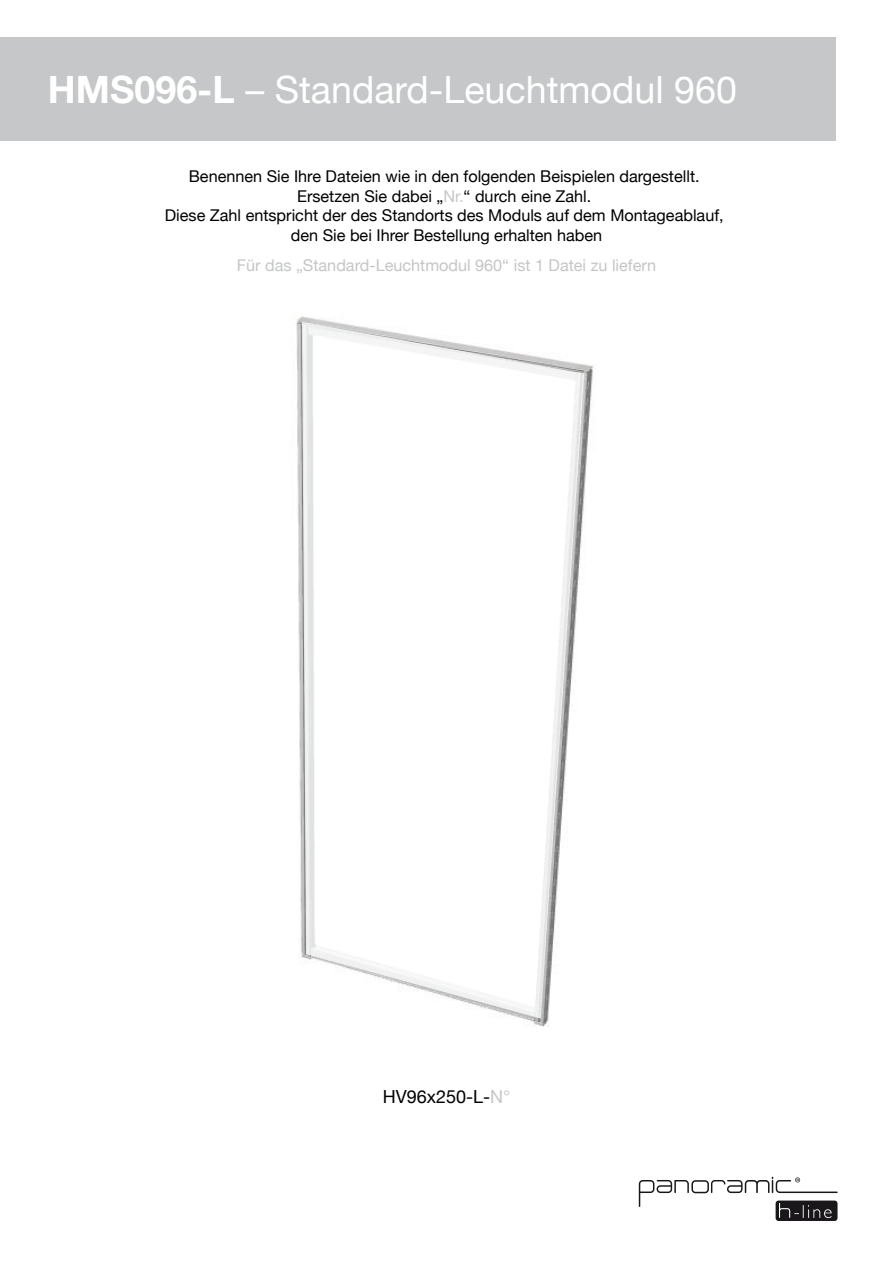
<style>
.page{position:relative;width:893px;height:1263px;background:#fff}
.page>*{position:absolute;margin:0;border:0;box-sizing:border-box;transform-origin:0 0}
.t1{font:700 41.55px "Helvetica Neue";color:#fff}
.t2{font:37.65px "Helvetica Neue";color:#fff}
.t3{font:18px "Helvetica Neue";color:#000}
.t4{font:16.2px/19.5px "Helvetica Neue";color:#000;text-align:center}
.t5{font:16.2px "Helvetica Neue";color:#c4c7c5}
.s1{font-weight:700}
.s2{color:#c5c7c8}
.s3{color:#c4c7c5}
</style>
<div class="page">
<svg style="left:639px;top:1177px;width:199px;height:44px"></svg>
<div style="left:0;top:38px;width:836px;height:103px;background:#c5c7c8"></div>
<img style="left:296px;top:316px;width:300px;height:711px">
<svg style="left:302px;top:322px;width:282px;height:696px"></svg>
<h1 class="t1" style="left:66px;top:47px;width:478px">NOMMER SON FICHIER</h1>
<h2 class="t2" style="left:48px;top:62px;width:691px"><span class="s1">HMS096-L</span> – Standard-Leuchtmodul 960</h2>
<p class="t4" style="left:165px;top:168px;width:560px">Benennen Sie Ihre Dateien wie in den folgenden Beispielen dargestellt.<br>Ersetzen Sie dabei „<span class="s2">Nr.</span>“ durch eine Zahl.<br>Diese Zahl entspricht der des Standorts des Moduls auf dem Montageablauf, den Sie bei Ihrer Bestellung erhalten haben</p>
<p class="t5" style="left:237px;top:253px;width:421px">Für das „Standard-Leuchtmodul 960“ ist 1 Datei zu liefern</p>
<p class="t3" style="left:383px;top:1084px;width:129px">HV96x250-L-<span class="s3">N°</span></p>
</div>
